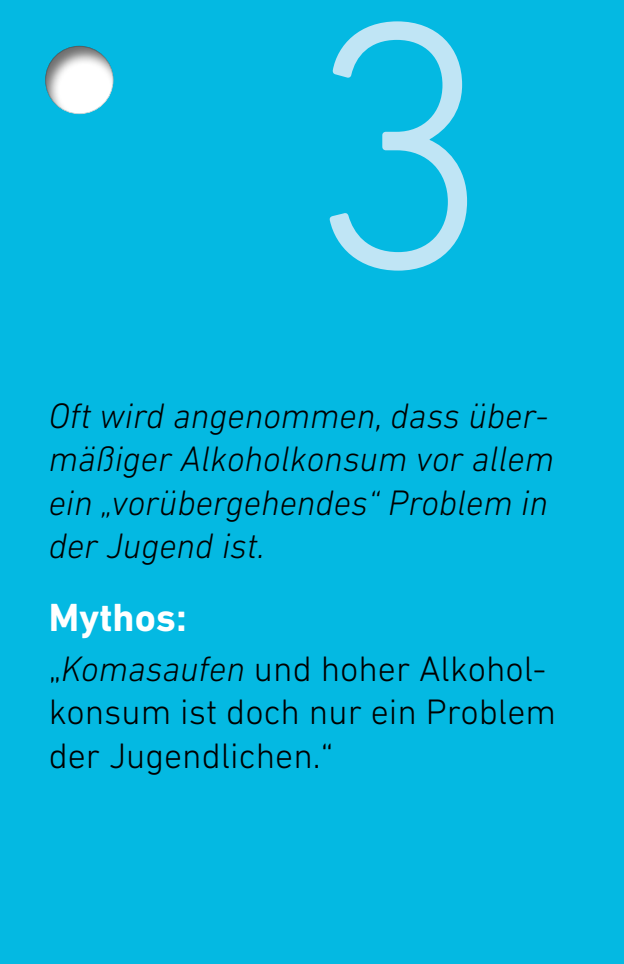
<style>
.page{position:relative;width:624px;height:964px;background:#04b9e2}
.page>*{position:absolute;margin:0;border:0;box-sizing:border-box;transform-origin:0 0}
.t1{font:300 356px "DIN Next LT Pro";color:#c0e5f5}
.t2{font:700 40px "DIN Next LT Pro";color:#fff}
.t3{font:italic 300 36px/43.6px "DIN Next LT Pro";color:#000}
.t4{font:300 36px/43.6px "DIN Next LT Pro";color:#000}
.s1{font-style:italic}
</style>
<div class="page">
<div style="left:37px;top:39px;width:80px;height:76px;background:#000;opacity:.57"></div>
<h1 class="t1" style="left:304px;top:-58px;width:191px">3</h1>
<p class="t3" style="left:49px;top:393px;width:507px">Oft wird angenommen, dass über&shy;mäßiger Alkoholkonsum vor allem ein „vorübergehendes“ Problem in der Jugend ist.</p>
<p class="t2" style="left:49px;top:594px;width:140px">Mythos:</p>
<p class="t4" style="left:49px;top:646px;width:509px">„<span class="s1">Komasaufen</span> und hoher Alkohol&shy;konsum ist doch nur ein Problem der Jugendlichen.“</p>
</div>
